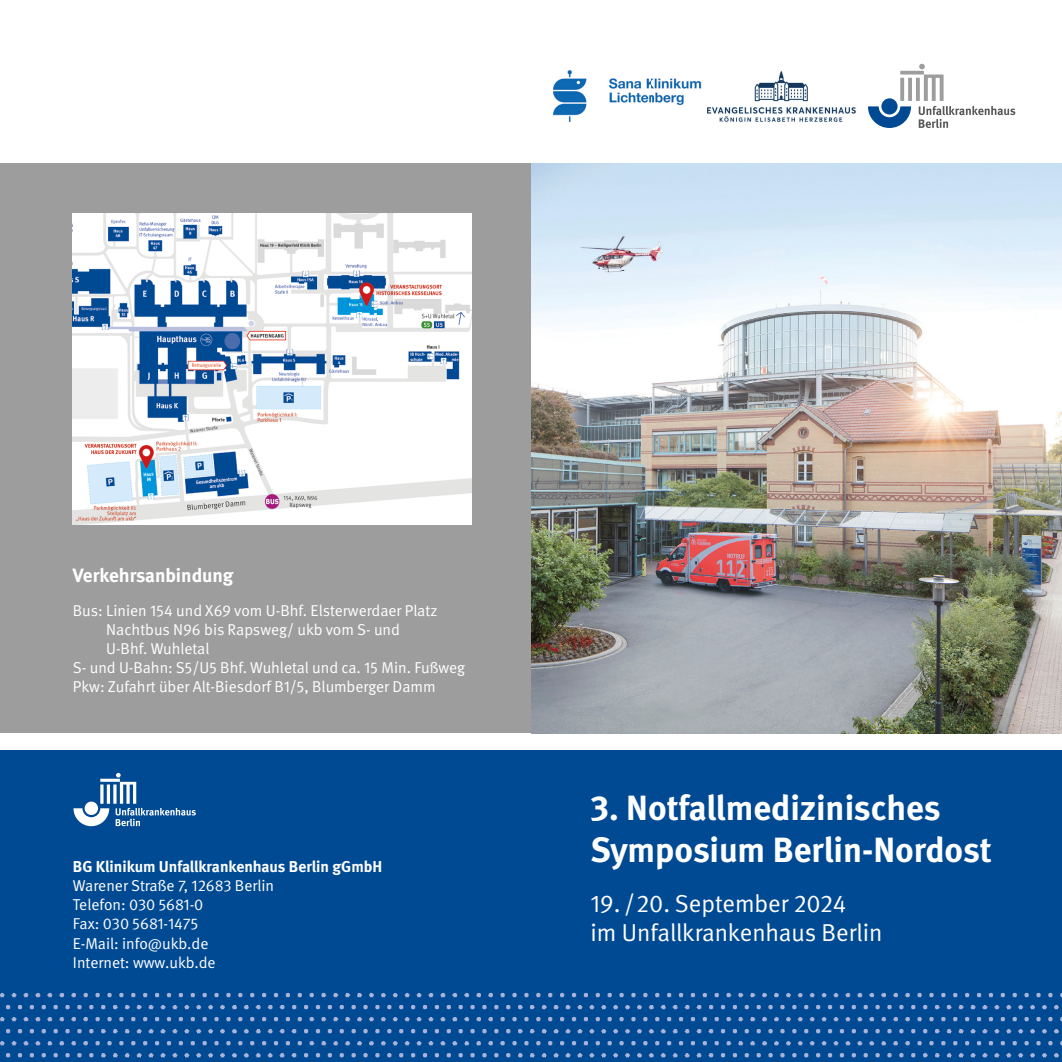
<style>
.page{position:relative;width:1062px;height:1062px;background:#fff}
.page>*{position:absolute;margin:0;border:0;box-sizing:border-box;transform-origin:0 0}
.t1{font:700 35px/42px "DGUV Meta";color:#fff}
.t2{font:24.5px/29.4px "DGUV Meta";color:#fff}
.t3{font:700 19.25px "DGUV Meta";color:#fff}
.t4{font:15.75px/19.2px "DGUV Meta";color:#fff}
.t5{font:700 15.75px "DGUV Meta";color:#fff}
</style>
<div class="page">
<div style="left:0;top:750px;width:1062px;height:312px;background:#004a94"></div>
<svg style="left:73px;top:773px;width:123px;height:53px"></svg>
<img style="left:531px;top:164px;width:531px;height:569px">
<svg style="left:868px;top:64px;width:147px;height:64px"></svg>
<img style="left:707px;top:71px;width:149px;height:51px">
<img style="left:553px;top:70px;width:148px;height:51px">
<div style="left:0;top:164px;width:531px;height:569px;background:#9d9d9d"></div>
<img style="left:73px;top:213px;width:398px;height:311px">
<img style="left:0;top:993px;width:1062px;height:65px">
<div style="left:73px;top:222px;width:24px;height:14px;background:#fff"></div>
<div style="left:73px;top:259px;width:10px;height:9px;background:#fff"></div>
<div style="left:73px;top:327px;width:23px;height:5px;background:#fff"></div>
<p class="t3" style="left:73px;top:564px;width:162px">Verkehrsanbindung</p>
<p class="t4" style="left:73px;top:601px;width:366px">Bus: Linien 154 und X69 vom U-Bhf. Elsterwerdaer Platz</p>
<p class="t4" style="left:106px;top:620px;width:295px">Nachtbus N96 bis Rapsweg/ ukb vom S- und</p>
<p class="t4" style="left:106px;top:639px;width:105px">U-Bhf. Wuhletal</p>
<p class="t4" style="left:73px;top:658px;width:393px">S- und U-Bahn: S5/U5 Bhf. Wuhletal und ca. 15 Min. Fußweg</p>
<p class="t4" style="left:73px;top:677px;width:364px">Pkw: Zufahrt über Alt-Biesdorf B1/5, Blumberger Damm</p>
<p class="t5" style="left:73px;top:856px;width:311px">BG Klinikum Unfallkrankenhaus Berlin gGmbH</p>
<p class="t4" style="left:73px;top:876px;width:203px">Warener Straße 7, 12683 Berlin<br>Telefon: 030 5681-0<br>Fax: 030 5681-1475<br>E-Mail: info@ukb.de<br>Internet: www.ukb.de</p>
<h1 class="t1" style="left:590px;top:788px;width:402px">3. Notfallmedizinisches<br>Symposium Berlin-Nordost</h1>
<h2 class="t2" style="left:590px;top:889px;width:293px">19. / 20. September 2024<br>im Unfallkrankenhaus Berlin</h2>
</div>
